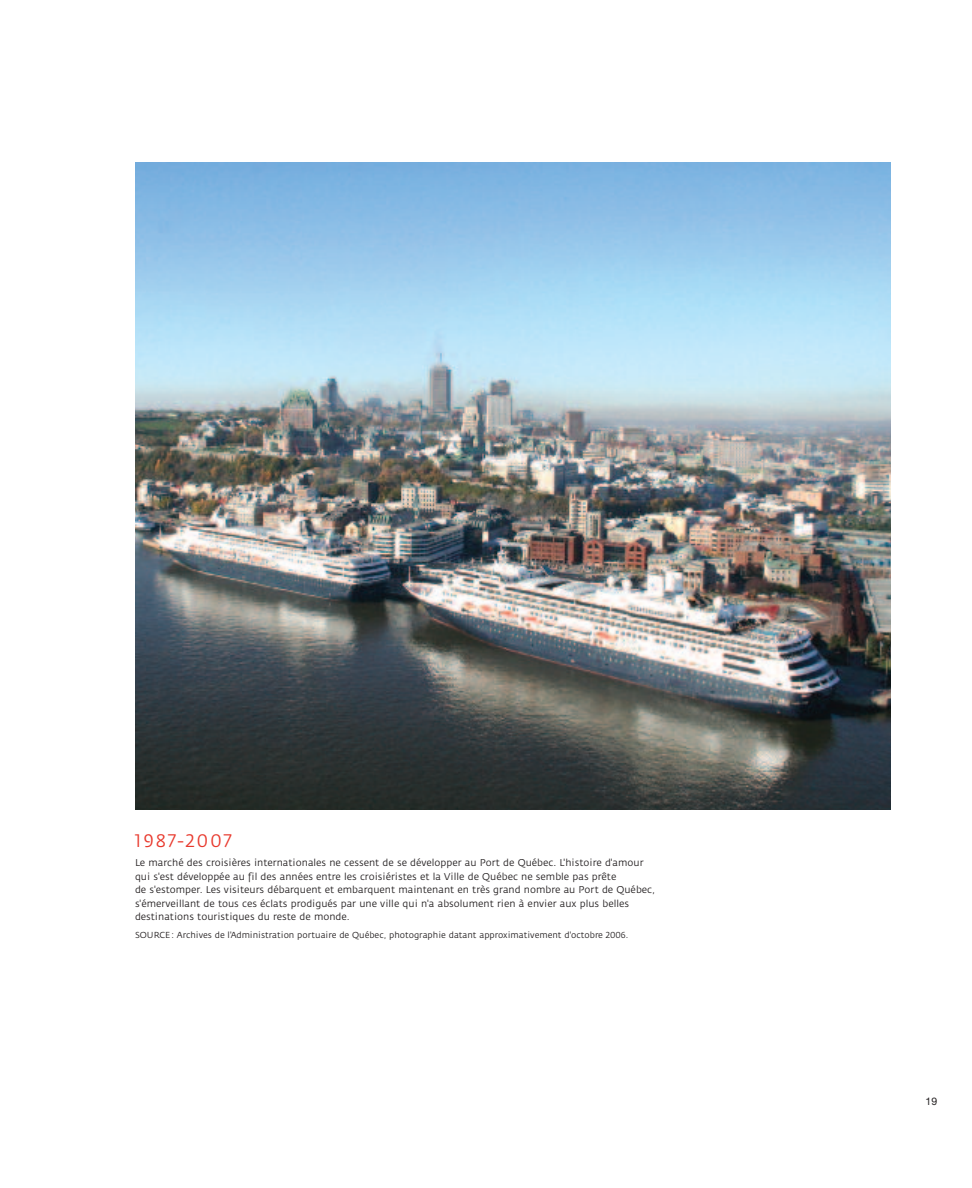
<style>
.page{position:relative;width:972px;height:1188px;background:#fff}
.page>*{position:absolute;margin:0;border:0;box-sizing:border-box;transform-origin:0 0}
.t1{font:18px "Fedra Sans";letter-spacing:.125em;color:#e8392d}
.t2{font:10.5px "Helvetica Neue";color:#231f20}
.t3{font:9.75px/13.5px "Fedra Sans";color:#231f20}
.t4{font:8.7px "Fedra Sans";color:#231f20}
</style>
<div class="page">
<img style="left:135px;top:162px;width:756px;height:648px">
<h1 class="t1" style="left:135px;top:833px;width:98px">1987-2007</h1>
<p class="t3" style="left:135px;top:857px;width:522px">Le marché des croisières internationales ne cessent de se développer au Port de Québec. L'histoire d'amour qui s'est développée au fil des années entre les croisiéristes et la Ville de Québec ne semble pas prête<br>de s'estomper. Les visiteurs débarquent et embarquent maintenant en très grand nombre au Port de Québec, s'émerveillant de tous ces éclats prodigués par une ville qui n'a absolument rien à envier aux plus belles destinations touristiques du reste de monde.</p>
<p class="t4" style="left:135px;top:931px;width:495px">SOURCE : Archives de l'Administration portuaire de Québec, photographie datant approximativement d'octobre 2006.</p>
<p class="t2" style="left:926px;top:1097px;width:13px">19</p>
</div>
